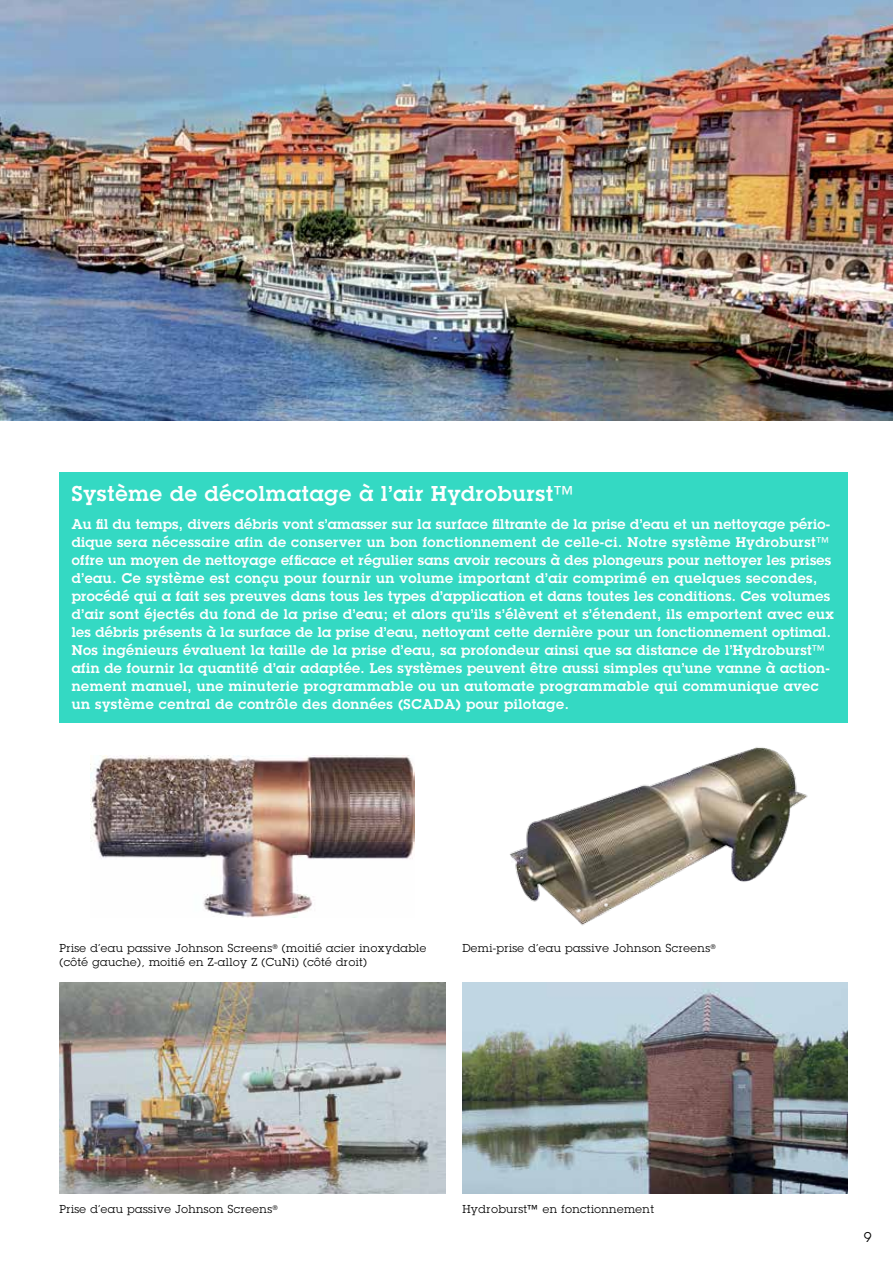
<style>
.page{position:relative;width:893px;height:1263px;background:#fff}
.page>*{position:absolute;margin:0;border:0;box-sizing:border-box;transform-origin:0 0}
.t1{font:600 21px "Lubalin Graph Std";letter-spacing:.04em;color:#fff}
.t2{font:600 13.8px/18px "Lubalin Graph Std";letter-spacing:.03em;color:#fff}
.t3{font:13.8px "Lubalin Graph Std";color:#000}
.t4{font:11.25px/13.5px "Lubalin Graph Std";letter-spacing:.04em;color:#000}
</style>
<div class="page">
<div style="left:59px;top:472px;width:789px;height:251px;background:#34d9c3"></div>
<img style="left:90px;top:755px;width:324px;height:162px">
<img style="left:509px;top:747px;width:299px;height:179px">
<img style="left:462px;top:982px;width:386px;height:211px">
<img style="left:60px;top:982px;width:385px;height:211px">
<img style="left:0;top:0;width:893px;height:421px">
<h1 class="t1" style="left:72px;top:479px;width:504px">Système de décolmatage à l’air Hydroburst™</h1>
<p class="t2" style="left:72px;top:515px;width:764px">Au fil du temps, divers débris vont s’amasser sur la surface filtrante de la prise d’eau et un nettoyage pério&shy;dique sera nécessaire afin de conserver un bon fonctionnement de celle-ci. Notre système Hydroburst™ offre un moyen de nettoyage efficace et régulier sans avoir recours à des plongeurs pour nettoyer les prises d’eau. Ce système est conçu pour fournir un volume important d’air comprimé en quelques secondes, procédé qui a fait ses preuves dans tous les types d’application et dans toutes les conditions. Ces volumes d’air sont éjectés du fond de la prise d’eau; et alors qu’ils s’élèvent et s’étendent, ils emportent avec eux les débris présents à la surface de la prise d’eau, nettoyant cette dernière pour un fonctionnement optimal.<br>Nos ingénieurs évaluent la taille de la prise d’eau, sa profondeur ainsi que sa distance de l’Hydroburst™ afin de fournir la quantité d’air adaptée. Les systèmes peuvent être aussi simples qu’une vanne à action&shy;nement manuel, une minuterie programmable ou un automate programmable qui communique avec un système central de contrôle des données (SCADA) pour pilotage.</p>
<p class="t4" style="left:60px;top:941px;width:368px">Prise d’eau passive Johnson Screens<sup>®</sup> (moitié acier inoxydable (côté gauche), moitié en Z-alloy Z (CuNi) (côté droit)</p>
<p class="t4" style="left:462px;top:941px;width:255px">Demi-prise d’eau passive Johnson Screens<sup>®</sup></p>
<p class="t4" style="left:60px;top:1202px;width:220px">Prise d’eau passive Johnson Screens<sup>®</sup></p>
<p class="t4" style="left:462px;top:1202px;width:193px">Hydroburst™ en fonctionnement</p>
<p class="t3" style="left:864px;top:1228px;width:10px">9</p>
</div>
